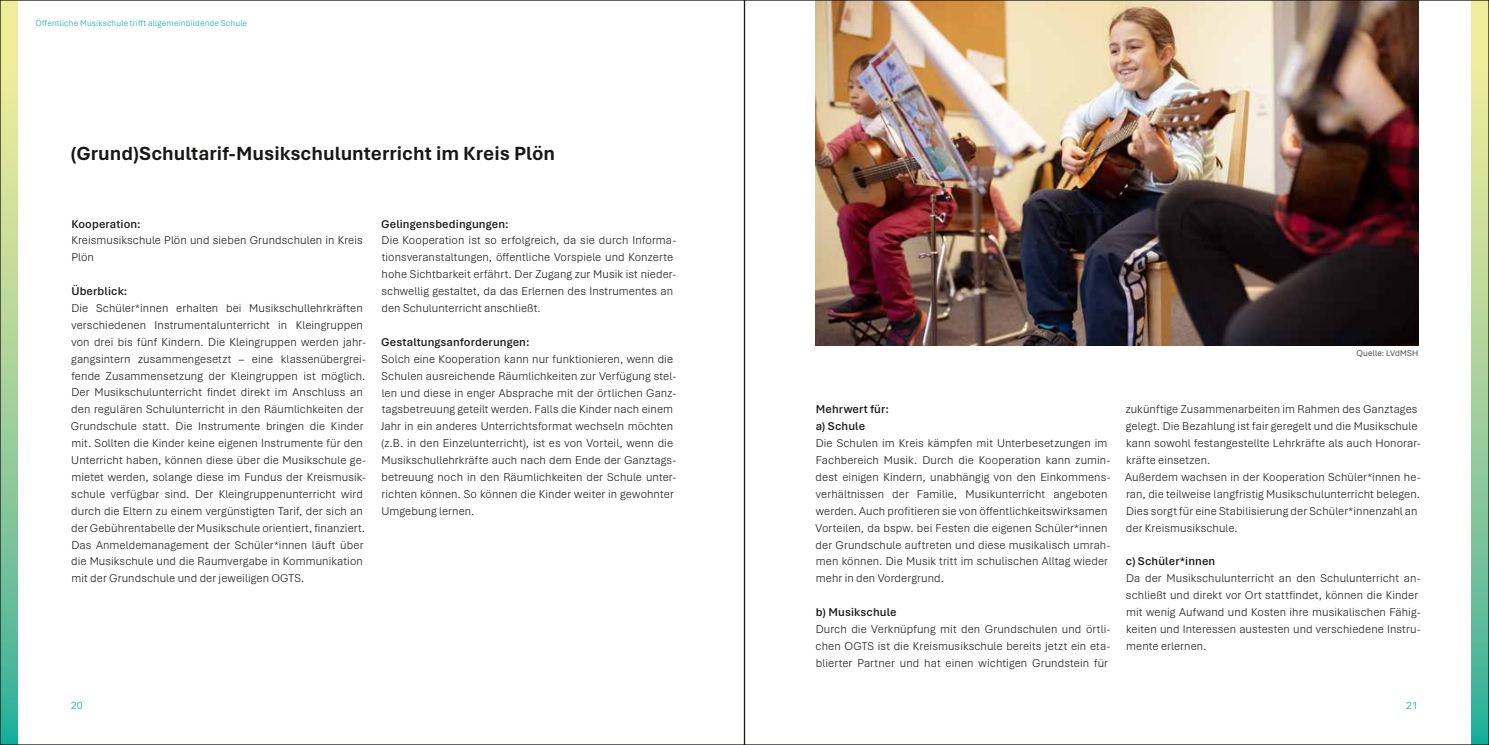
<style>
.page{position:relative;width:1489px;height:745px;background:#fff}
.page>*{position:absolute;margin:0;border:0;box-sizing:border-box;transform-origin:0 0}
.t1{font:700 20px "Aptos";color:#181716}
.t2{font:300 11.88px/16.9px "Aptos";letter-spacing:.01em;color:#181716}
.t3{font:600 11.88px/16.9px "Aptos";letter-spacing:.01em;color:#181716}
.t4{font:300 11.25px "Aptos";color:#01af9a}
.t5{font:300 8.75px "Aptos";letter-spacing:.02em;color:#01af9a}
.t6{font:300 8.75px "Aptos";letter-spacing:.02em;color:#181716}
</style>
<div class="page">
<svg style="left:1471px;top:2px;width:15px;height:740px;background:#a1d19b"></svg>
<svg style="left:2px;top:2px;width:16px;height:740px;background:#a2d19b"></svg>
<img style="left:815px;top:2px;width:603px;height:343px">
<p class="t5" style="left:35px;top:17px;width:213px">Öffentliche Musikschule trifft allgemeinbildende Schule</p>
<h1 class="t1" style="left:71px;top:140px;width:485px">(Grund)Schultarif-Musikschulunterricht im Kreis Plön</h1>
<p class="t3" style="left:71px;top:214px;width:71px">Kooperation:</p>
<p class="t2" style="left:71px;top:231px;width:293px">Kreismusikschule Plön und sieben Grundschulen in Kreis<br>Plön</p>
<p class="t3" style="left:71px;top:282px;width:58px">Überblick:</p>
<p class="t2" style="left:71px;top:299px;width:297px">Die Schüler*innen erhalten bei Musikschullehrkräften verschiedenen Instrumentalunterricht in Kleingruppen von drei bis fünf Kindern. Die Kleingruppen werden jahr&shy;gangsintern zusammengesetzt – eine klassenübergrei&shy;fende Zusammensetzung der Kleingruppen ist möglich.<br>Der Musikschulunterricht findet direkt im Anschluss an den regulären Schulunterricht in den Räumlichkeiten der Grundschule statt. Die Instrumente bringen die Kinder mit. Sollten die Kinder keine eigenen Instrumente für den Unterricht haben, können diese über die Musikschule ge&shy;mietet werden, solange diese im Fundus der Kreismusik&shy;schule verfügbar sind. Der Kleingruppenunterricht wird durch die Eltern zu einem vergünstigten Tarif, der sich an der Gebührentabelle der Musikschule orientiert, finanziert.<br>Das Anmeldemanagement der Schüler*innen läuft über die Musikschule und die Raumvergabe in Kommunikation mit der Grundschule und der jeweiligen OGTS.</p>
<p class="t3" style="left:381px;top:215px;width:129px">Gelingensbedingungen:</p>
<p class="t2" style="left:381px;top:231px;width:296px">Die Kooperation ist so erfolgreich, da sie durch Informa&shy;tionsveranstaltungen, öffentliche Vorspiele und Konzerte hohe Sichtbarkeit erfährt. Der Zugang zur Musik ist nieder&shy;schwellig gestaltet, da das Erlernen des Instrumentes an den Schulunterricht anschließt.</p>
<p class="t3" style="left:381px;top:333px;width:150px">Gestaltungsanforderungen:</p>
<p class="t2" style="left:381px;top:350px;width:297px">Solch eine Kooperation kann nur funktionieren, wenn die Schulen ausreichende Räumlichkeiten zur Verfügung stel&shy;len und diese in enger Absprache mit der örtlichen Ganz&shy;tagsbetreuung geteilt werden. Falls die Kinder nach einem Jahr in ein anderes Unterrichtsformat wechseln möchten (z.B. in den Einzelunterricht), ist es von Vorteil, wenn die Musikschullehrkräfte auch nach dem Ende der Ganztags&shy;betreuung noch in den Räumlichkeiten der Schule unter&shy;richten können. So können die Kinder weiter in gewohnter Umgebung lernen.</p>
<p class="t6" style="left:1356px;top:347px;width:63px">Quelle: LVdMSH</p>
<p class="t3" style="left:815px;top:400px;width:75px">Mehrwert für: a) Schule</p>
<p class="t2" style="left:815px;top:434px;width:296px">Die Schulen im Kreis kämpfen mit Unterbesetzungen im Fachbereich Musik. Durch die Kooperation kann zumin&shy;dest einigen Kindern, unabhängig von den Einkommens&shy;verhältnissen der Familie, Musikunterricht angeboten werden. Auch profitieren sie von öffentlichkeitswirksamen Vorteilen, da bspw. bei Festen die eigenen Schüler*innen der Grundschule auftreten und diese musikalisch umrah&shy;men können. Die Musik tritt im schulischen Alltag wieder mehr in den Vordergrund.</p>
<p class="t3" style="left:816px;top:603px;width:82px">b) Musikschule</p>
<p class="t2" style="left:815px;top:620px;width:296px;text-align:justify">Durch die Verknüpfung mit den Grundschulen und örtli&shy;chen OGTS ist die Kreismusikschule bereits jetzt ein eta&shy;blierter Partner und hat einen wichtigen Grundstein für</p>
<p class="t2" style="left:1125px;top:400px;width:297px">zukünftige Zusammenarbeiten im Rahmen des Ganztages gelegt. Die Bezahlung ist fair geregelt und die Musikschule kann sowohl festangestellte Lehrkräfte als auch Honorar&shy;kräfte einsetzen.<br>Außerdem wachsen in der Kooperation Schüler*innen he&shy;ran, die teilweise langfristig Musikschulunterricht belegen.<br>Dies sorgt für eine Stabilisierung der Schüler*innenzahl an der Kreismusikschule.</p>
<p class="t3" style="left:1125px;top:552px;width:91px">c) Schüler*innen</p>
<p class="t2" style="left:1125px;top:569px;width:296px">Da der Musikschulunterricht an den Schulunterricht an&shy;schließt und direkt vor Ort stattfindet, können die Kinder mit wenig Aufwand und Kosten ihre musikalischen Fähig&shy;keiten und Interessen austesten und verschiedene Instru&shy;mente erlernen.</p>
<p class="t4" style="left:71px;top:697px;width:14px">20</p>
<p class="t4" style="left:1405px;top:697px;width:13px">21</p>
</div>
